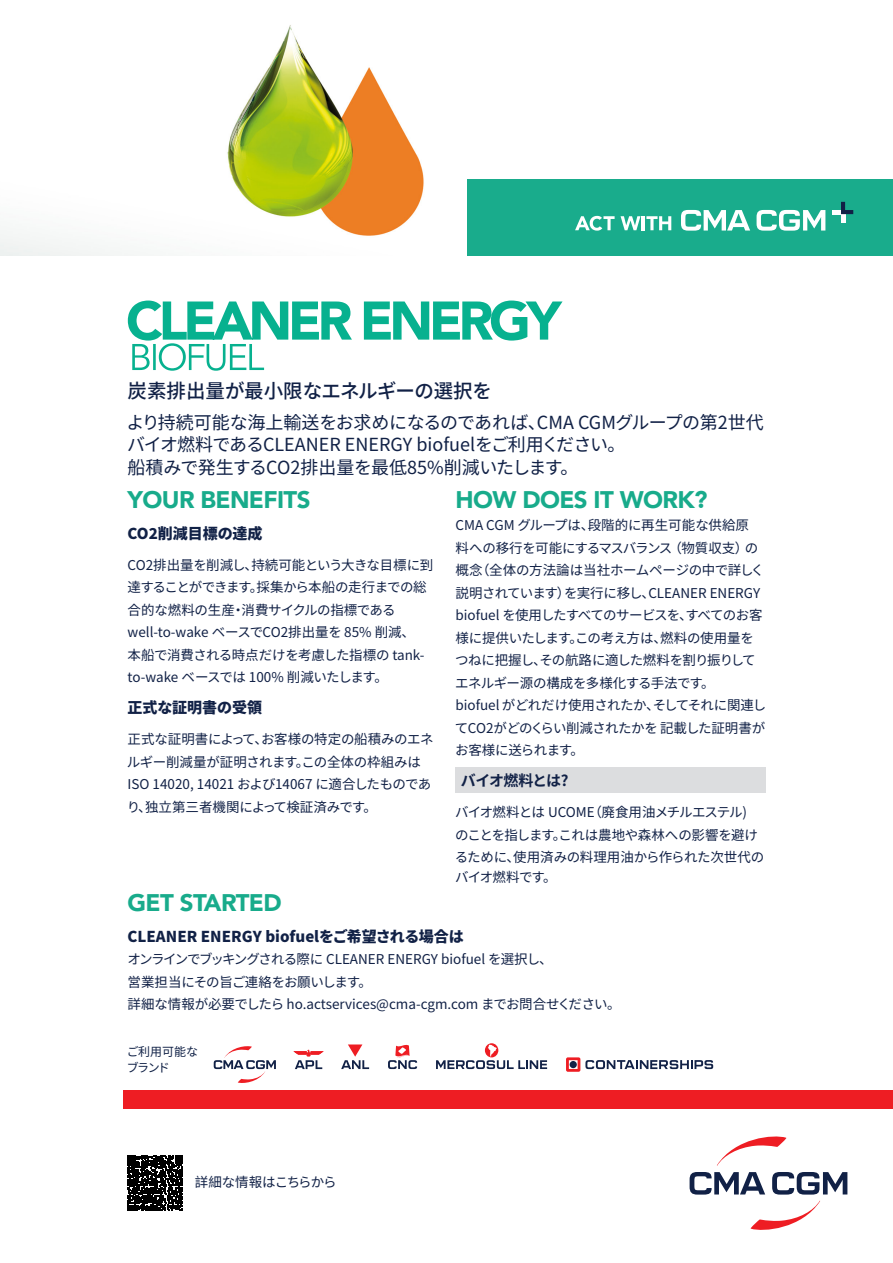
<style>
.page{position:relative;width:893px;height:1263px;background:#fff}
.page>*{position:absolute;margin:0;border:0;box-sizing:border-box;transform-origin:0 0}
.Texte_courant{font:900 24px "Avenir";letter-spacing:-.025em;color:#18ab8b}
.t1{font:500 19.5px "Noto Sans JP";letter-spacing:-.005em;color:#112146}
.t2{font:18px/22.5px "Noto Sans JP";letter-spacing:-.01em;color:#112146}
.Texte_courant-2{font:900 15px "Noto Sans JP";color:#112146}
.t3{font:700 15px "Noto Sans JP";letter-spacing:-.05em;color:#112146}
.t4{font:13.5px/22.5px "Noto Sans JP";letter-spacing:-.02em;color:#112146}
.t5{font:13.5px/22.5px "Noto Sans JP";color:#112146}
.t6{font:13.5px/22.5px "Noto Sans JP";letter-spacing:-.045em;color:#112146}
.t7{font:13.5px/22.5px "Noto Sans JP";letter-spacing:-.055em;color:#112146}
.t8{font:13.5px "Noto Sans JP";letter-spacing:-.065em;color:#112146}
.t9{font:13.5px "Noto Sans SC";letter-spacing:-.045em;color:#112146}
.t10{font:13.5px/19.5px "Noto Sans JP";letter-spacing:-.06em;color:#112146}
.Texte_courant-3{font:12px "Noto Sans JP";letter-spacing:-.035em;color:#102146}
</style>
<div class="page">
<div style="left:455px;top:768px;width:311px;height:25px;background:#dcdddf"></div>
<img style="left:0;top:25px;width:468px;height:231px">
<svg style="left:128px;top:301px;width:435px;height:70px"></svg>
<div style="left:123px;top:1091px;width:770px;height:18px;background:#ee1d23"></div>
<svg style="left:717px;top:1136px;width:69px;height:30px"></svg>
<svg style="left:690px;top:1172px;width:75px;height:22px"></svg>
<svg style="left:772px;top:1172px;width:75px;height:22px"></svg>
<svg style="left:751px;top:1200px;width:69px;height:30px"></svg>
<div style="left:468px;top:179px;width:425px;height:77px;background:#19ac8c"></div>
<svg style="left:833px;top:202px;width:20px;height:20px"></svg>
<svg style="left:575px;top:216px;width:40px;height:15px"></svg>
<svg style="left:621px;top:216px;width:19px;height:14px"></svg>
<hr style="left:642px;top:216px;width:3px;height:14px;background:#fff">
<svg style="left:646px;top:216px;width:25px;height:14px"></svg>
<svg style="left:681px;top:210px;width:69px;height:21px"></svg>
<svg style="left:757px;top:210px;width:68px;height:21px"></svg>
<svg style="left:128px;top:1155px;width:55px;height:56px;background:#262626"></svg>
<svg style="left:214px;top:1046px;width:62px;height:37px"></svg>
<svg style="left:436px;top:1044px;width:111px;height:25px"></svg>
<svg style="left:341px;top:1044px;width:28px;height:25px"></svg>
<svg style="left:388px;top:1044px;width:29px;height:25px"></svg>
<svg style="left:566px;top:1057px;width:147px;height:15px"></svg>
<svg style="left:294px;top:1050px;width:30px;height:19px"></svg>
<p class="t1" style="left:128px;top:379px;width:366px">炭素排出量が最小限なエネルギーの選択を</p>
<p class="t2" style="left:537px;top:411px;width:228px">CMA CGMグループの第2世代</p>
<p class="t2" style="left:127px;top:411px;width:501px">より持続可能な海上輸送をお求めになるのであれば、<br>バイオ燃料であるCLEANER ENERGY biofuelをご利用ください。</p>
<p class="t2" style="left:128px;top:456px;width:452px">船積みで発生するCO2排出量を最低85%削減いたします。</p>
<p class="Texte_courant" style="left:128px;top:479px;width:184px">YOUR BENEFITS</p>
<p class="Texte_courant-2" style="left:128px;top:525px;width:137px">CO2削減目標の達成</p>
<p class="t4" style="left:128px;top:554px;width:307px">CO2排出量を削減し持続可能という大きな目標に到</p>
<p class="t7" style="left:128px;top:554px;width:301px;text-indent:117px">、<br>達することができます採集から本船の走行までの総</p>
<p class="t4" style="left:242px;top:576px;width:156px;text-indent:8px">。<br>消費サイクルの指標である</p>
<p class="t5" style="left:128px;top:599px;width:289px">合的な燃料の生産<br>well-to-wake ベースでCO2排出量を 85% 削減、</p>
<p class="t4" style="left:128px;top:666px;width:262px">to-wake ベースでは 100% 削減いたします。</p>
<p class="t4" style="left:231px;top:599px;width:15px">・</p>
<p class="t4" style="left:128px;top:644px;width:298px">本船で消費される時点だけを考慮した指標の tank-</p>
<p class="Texte_courant-2" style="left:128px;top:699px;width:136px">正式な証明書の受領</p>
<p class="t4" style="left:128px;top:728px;width:308px">正式な証明書によってお客様の特定の船積みのエネ</p>
<p class="t4" style="left:127px;top:728px;width:295px;text-indent:127px">、<br>ルギー削減量が証明されますこの全体の枠組みは</p>
<p class="t5" style="left:127px;top:751px;width:306px;text-indent:169px">。<br>ISO 14020, 14021 および14067 に適合したものであり独立第三者機関によって検証済みです。</p>
<p class="t4" style="left:138px;top:796px;width:15px">、</p>
<p class="Texte_courant" style="left:455px;top:479px;width:254px">HOW DOES IT WORK?</p>
<p class="t5" style="left:588px;top:514px;width:163px">段階的に再生可能な供給原</p>
<p class="t4" style="left:455px;top:514px;width:140px">CMA CGM グループは、</p>
<p class="t4" style="left:668px;top:537px;width:82px">（物質収支）</p>
<p class="t4" style="left:476px;top:537px;width:290px;text-indent:-21px">料への移行を可能にするマスバランス<br>（全体の方法論は当社ホームページの中で詳しく</p>
<p class="t4" style="left:745px;top:537px;width:15px">の</p>
<p class="t5" style="left:455px;top:559px;width:306px">概念<br>説明されていますを実行に移し CLEANER ENERGY</p>
<p class="t6" style="left:455px;top:582px;width:308px;text-indent:101px">）<br>biofuel を使用したすべてのサービスをすべてのお客</p>
<p class="t4" style="left:641px;top:582px;width:15px">、</p>
<p class="t4" style="left:660px;top:604px;width:95px;text-indent:19px">、<br>燃料の使用量を</p>
<p class="t4" style="left:455px;top:627px;width:213px">様に提供いたしますこの考え方は、</p>
<p class="t4" style="left:455px;top:627px;width:302px;text-indent:114px">。<br>つねに把握しその航路に適した燃料を割り振りして</p>
<p class="t4" style="left:455px;top:649px;width:261px;text-indent:78px">、<br>エネルギー源の構成を多様化する手法です。</p>
<p class="t4" style="left:455px;top:694px;width:312px">biofuel がどれだけ使用されたかそしてそれに関連し</p>
<p class="t4" style="left:455px;top:694px;width:312px;text-indent:191px">、<br>てCO2がどのくらい削減されたかを記載した証明書がお客様に送られます。</p>
<p class="t3" style="left:461px;top:772px;width:109px">バイオ燃料とは?</p>
<p class="t8" style="left:589px;top:805px;width:160px">（廃食用油メチルエステル(</p>
<p class="t4" style="left:455px;top:801px;width:141px">バイオ燃料とは UCOME</p>
<p class="t4" style="left:455px;top:824px;width:304px">のことを指しますこれは農地や森林への影響を避け</p>
<p class="t4" style="left:455px;top:824px;width:311px;text-indent:98px">。<br>るために使用済みの料理用油から作られた次世代の</p>
<p class="t10" style="left:455px;top:848px;width:103px;text-indent:51px">、<br>バイオ燃料です。</p>
<p class="Texte_courant" style="left:128px;top:882px;width:156px">GET STARTED</p>
<p class="Texte_courant-2" style="left:128px;top:928px;width:338px">CLEANER ENERGY biofuelをご希望される場合は</p>
<p class="t4" style="left:127px;top:948px;width:495px">オンラインでブッキングされる際に CLEANER ENERGY biofuel を選択し、<br>営業担当にその旨ご連絡をお願いします。<br>詳細な情報が必要でしたら ho.actservices@cma-cgm.com までお問合せください。</p>
<p class="Texte_courant-3" style="left:127px;top:1044px;width:73px">ご利用可能な</p>
<p class="Texte_courant-3" style="left:127px;top:1061px;width:44px">ブランド</p>
<p class="t9" style="left:195px;top:1174px;width:143px">詳細な情報はこちらから</p>
</div>
